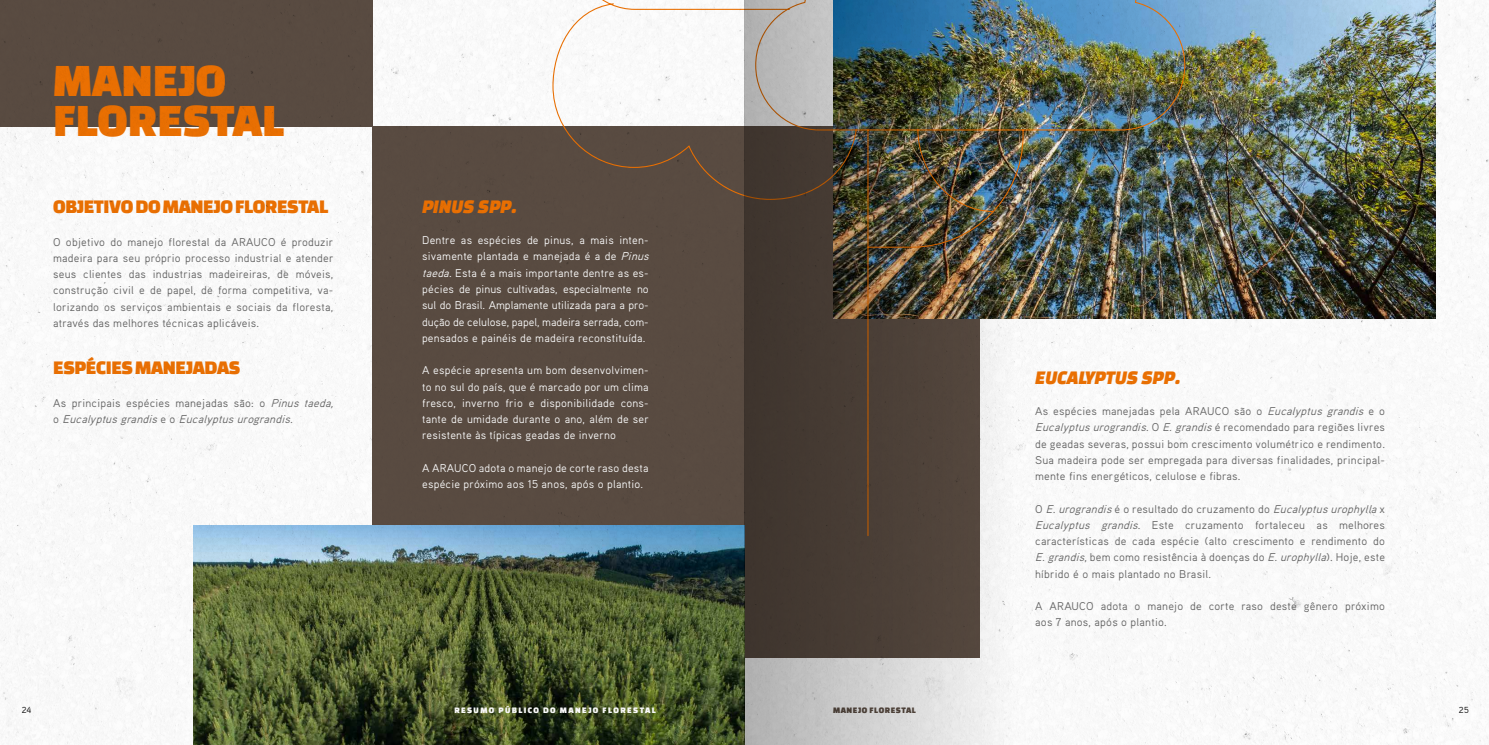
<style>
.page{position:relative;width:1489px;height:745px;background:#fff}
.page>*{position:absolute;margin:0;border:0;box-sizing:border-box;transform-origin:0 0}
.t1{font:48px/40.9px "Changa One";color:#ee7203}
.t2{font:20px "Changa One";letter-spacing:-.02em;color:#ee7203}
.t3{font:italic 20px "Changa One";letter-spacing:-.02em;color:#ee7203}
.t4{font:11.25px/16.2px "Aaux Pro OT";letter-spacing:.02em;color:#666;text-align:justify}
.t5{font:11.25px/16.2px "Aaux Pro OT";letter-spacing:.02em;color:#fff}
.t6{font:italic 11.25px/16.2px "Aaux Pro OT";color:#666}
.t7{font:8.75px "Changa One";letter-spacing:.16em;color:#fff}
.t8{font:8.75px "Changa One";letter-spacing:.06em;color:#5b4d43}
.t9{font:8.75px "Aaux Pro OT";color:#000}
.s1{font-style:normal}
.s2{font-style:italic}
</style>
<div class="page">
<img style="left:0;top:0;width:1488px;height:744px">
<img style="left:744px;top:0;width:325px;height:744px">
<h1 class="t1" style="left:53px;top:58px;width:232px">MANEJO<br>FLORESTAL</h1>
<h2 class="t2" style="left:53px;top:195px;width:276px">OBJETIVO DO MANEJO FLORESTAL</h2>
<p class="t4" style="left:53px;top:233px;width:282px">O objetivo do manejo florestal da ARAUCO é produzir madeira para seu próprio processo industrial e atender seus clientes das industrias madeireiras, de móveis, construção civil e de papel, de forma competitiva, va&shy;lorizando os serviços ambientais e sociais da floresta, através das melhores técnicas aplicáveis.</p>
<h2 class="t2" style="left:53px;top:356px;width:189px">ESPÉCIES MANEJADAS</h2>
<p class="t6" style="left:53px;top:394px;width:285px"><span class="s1">As principais espécies manejadas são: o</span> Pinus taeda, <span class="s1">o</span> Eucalyptusgrandis<span class="s1">e o</span> Eucalyptusurograndis.</p>
<h2 class="t3" style="left:422px;top:195px;width:96px">PINUS SPP.</h2>
<p class="t5" style="left:422px;top:231px;width:232px">Dentre as espécies de pinus, a mais inten&shy;sivamente plantada e manejada é a de <span class="s2">Pinus taeda</span>. Esta é a mais importante dentre as es&shy;pécies de pinus cultivadas, especialmente no sul do Brasil. Amplamente utilizada para a pro&shy;dução de celulose, papel, madeira serrada, com&shy;pensados e painéis de madeira reconstituída.</p>
<p class="t5" style="left:422px;top:361px;width:228px;text-align:justify">A espécie apresenta um bom desenvolvimen&shy;to no sul do país, que é marcado por um clima fresco, inverno frio e disponibilidade cons&shy;tante de umidade durante o ano, além de ser resistente às típicas geadas de inverno</p>
<p class="t5" style="left:422px;top:459px;width:228px">A ARAUCO adota o manejo de corte raso desta espécie próximo aos 15 anos, após o plantio.</p>
<h2 class="t3" style="left:1035px;top:366px;width:146px">EUCALYPTUS SPP.</h2>
<p class="t4" style="left:1035px;top:402px;width:351px">As espécies manejadas pela ARAUCO são o <span class="s2">Eucalyptus grandis</span> e o <span class="s2">Eucalyptusurograndis</span>. O <span class="s2">E.grandis</span>é r e c o m e n d a d o p a r a r e g i õ e s l i v r e s de geadas severas, possui bom crescimento volumétrico e rendimento.<br>Sua madeira pode ser empregada para diversas finalidades, principal&shy;mente fins energéticos, celulose e fibras.</p>
<p class="t4" style="left:1035px;top:500px;width:351px">O <span class="s2">E.urograndis</span>é o r e s u l t a d o d o c r u z a m e n t o d o <span class="s2">Eucalyptusurophylla</span>x <span class="s2">Eucalyptus grandis</span>. Este cruzamento fortaleceu as melhores características de cada espécie (alto crescimento e rendimento do <span class="s2">E.grandis</span>, bem como resistência à doenças do <span class="s2">E.urophylla</span>). Hoje, este híbrido é o mais plantado no Brasil.</p>
<p class="t4" style="left:1035px;top:597px;width:351px">A ARAUCO adota o manejo de corte raso deste gênero próximo aos 7 anos, após o plantio.</p>
<p class="t9" style="left:22px;top:703px;width:11px">24</p>
<p class="t7" style="left:454px;top:705px;width:203px">RESUMO PÚBLICO DO MANEJO FLORESTAL</p>
<p class="t8" style="left:833px;top:705px;width:84px">MANEJO FLORESTAL</p>
<p class="t9" style="left:1458px;top:703px;width:12px">25</p>
</div>
